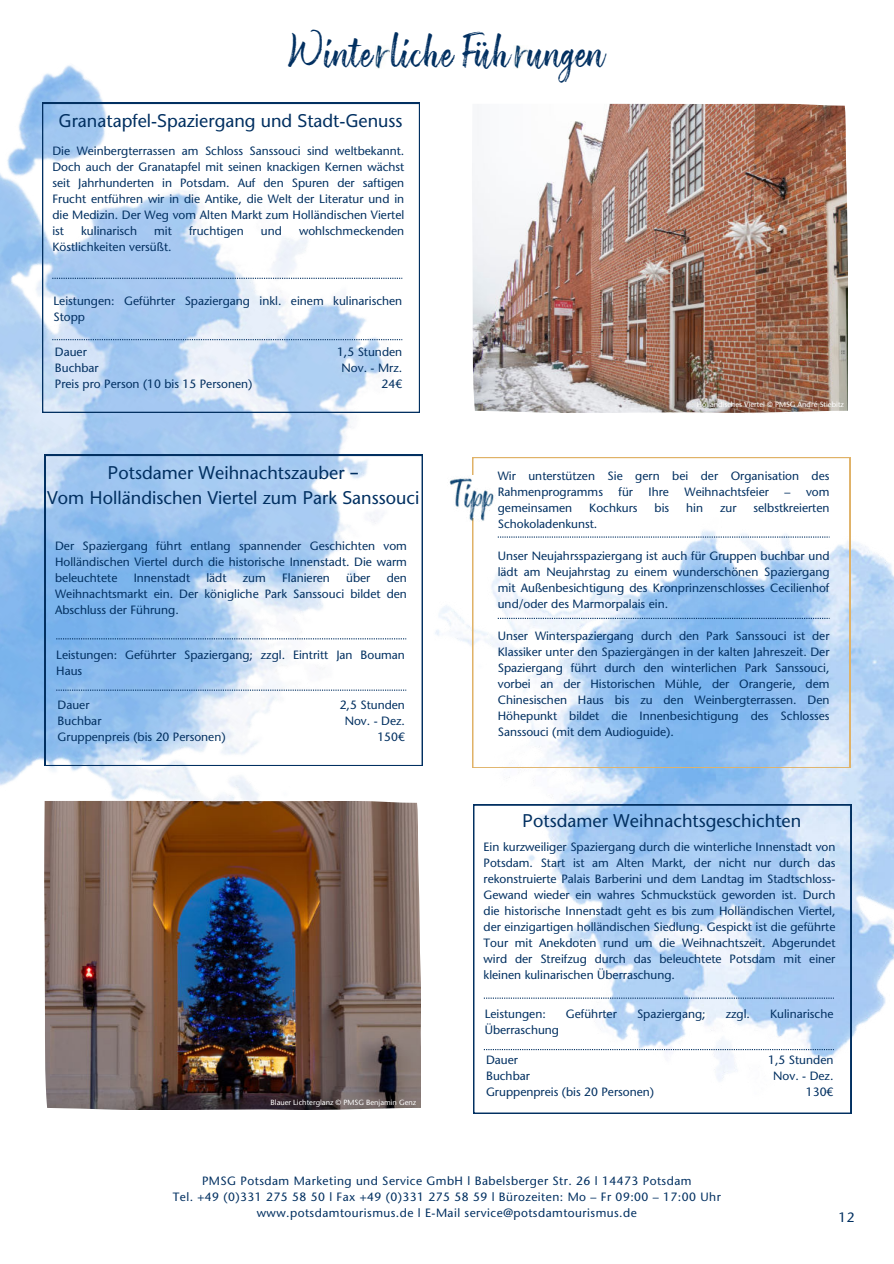
<style>
.page{position:relative;width:894px;height:1264px;background:#fff}
.page>*{position:absolute;margin:0;border:0;box-sizing:border-box;transform-origin:0 0}
.t1{font:40.5px "ATS Script";color:#023061}
.t2{font:18px/24.8px "Stone Sans Std Phonetic";color:#023061;text-align:center}
.t3{font:500 13.5px "Stone Sans Std";color:#023061}
.t4{font:500 12px/16px "Stone Sans Std";color:#023061;text-align:justify}
.t5{font:500 12px/16px "Stone Sans Std";letter-spacing:.04em;color:#023061;text-align:center}
.t6{font:500 7.5px "Stone Sans Std";color:#fff}
.s1{font-family:"Noto Sans"}
.s2{font-family:"Noto Sans Gurmukhi"}
</style>
<div class="page">
<img style="left:599px;top:517px;width:294px;height:582px">
<img style="left:0;top:45px;width:599px;height:925px">
<img style="left:472px;top:104px;width:375px;height:309px">
<img style="left:44px;top:801px;width:376px;height:308px">
<svg style="left:473px;top:804px;width:377px;height:309px"></svg>
<svg style="left:45px;top:455px;width:377px;height:310px"></svg>
<img style="left:513px;top:46px;width:15px;height:22px">
<img style="left:375px;top:46px;width:15px;height:22px">
<svg style="left:472px;top:457px;width:377px;height:310px"></svg>
<div style="left:446px;top:475px;width:72px;height:42px;background:#fff"></div>
<img style="left:448px;top:471px;width:49px;height:51px">
<svg style="left:42px;top:103px;width:378px;height:309px"></svg>
<svg style="left:497px;top:618px;width:332px;height:1px"></svg>
<svg style="left:497px;top:536px;width:332px;height:1px"></svg>
<svg style="left:52px;top:278px;width:350px;height:1px"></svg>
<svg style="left:52px;top:339px;width:350px;height:1px"></svg>
<svg style="left:56px;top:638px;width:350px;height:1px"></svg>
<svg style="left:56px;top:689px;width:350px;height:1px"></svg>
<svg style="left:483px;top:997px;width:350px;height:1px"></svg>
<svg style="left:483px;top:1048px;width:350px;height:2px"></svg>
<h1 class="t1" style="left:289px;top:30px;width:317px">Winte liche Füh ungen</h1>
<h2 class="t2" style="left:59px;top:109px;width:345px"><span class="s1">G</span>ranatapfel-<span class="s1">S</span>paziergang und <span class="s1">S</span>tadt-<span class="s1">G</span>enuss</h2>
<p class="t4" style="left:52px;top:143px;width:353px">Die Weinbergterrassen am Schloss Sanssouci sind weltbekannt.<br>Doch auch der Granatapfel mit seinen knackigen Kernen wächst seit Jahrhunderten in Potsdam. Auf den Spuren der saftigen Frucht entführen wir in die Antike, die Welt der Literatur und in die Medizin. Der Weg vom Alten Markt zum Holländischen Viertel ist</p>
<p class="t4" style="left:81px;top:223px;width:57px">kulinarisch</p>
<p class="t4" style="left:154px;top:223px;width:19px">mit</p>
<p class="t4" style="left:189px;top:223px;width:56px">fruchtigen</p>
<p class="t4" style="left:261px;top:223px;width:23px">und</p>
<p class="t4" style="left:299px;top:223px;width:107px">wohlschmeckenden</p>
<p class="t4" style="left:52px;top:239px;width:121px">Köstlichkeiten versüßt.</p>
<p class="t4" style="left:53px;top:293px;width:350px">Leistungen: Geführter Spaziergang inkl. einem kulinarischen<br>Stopp</p>
<p class="t4" style="left:55px;top:343px;width:199px;text-align:left">Dauer<br>Buchbar<br>Preis pro Person (10 bis 15 Personen)</p>
<p class="t4" style="left:337px;top:343px;width:67px;text-align:right">1,5 Stunden<br>Nov. - Mrz.<br>24€</p>
<h2 class="t2" style="left:47px;top:461px;width:373px"><span class="s1">P</span>otsdamer <span class="s1">W</span>eihnachtszauber <span class="s2">–<br></span><span class="s1">V</span>om <span class="s1">H</span>olländischen <span class="s1">V</span>iertel zum <span class="s1">P</span>ark <span class="s1">S</span>anssouci</h2>
<p class="t4" style="left:55px;top:537px;width:353px">Der Spaziergang führt entlang spannender Geschichten vom Holländischen Viertel durch die historische Innenstadt. Die warm beleuchtete</p>
<p class="t4" style="left:55px;top:569px;width:353px;text-indent:331px">den Weihnachtsmarkt ein. Der königliche Park Sanssouci bildet den Abschluss der Führung.</p>
<p class="t4" style="left:134px;top:569px;width:58px">Innenstadt</p>
<p class="t4" style="left:206px;top:569px;width:22px">lädt</p>
<p class="t4" style="left:243px;top:569px;width:24px">zum</p>
<p class="t4" style="left:282px;top:569px;width:49px">Flanieren</p>
<p class="t4" style="left:346px;top:569px;width:26px">über</p>
<p class="t4" style="left:56px;top:647px;width:350px">Leistungen: Geführter Spaziergang; zzgl. Eintritt Jan Bouman<br>Haus</p>
<p class="t4" style="left:58px;top:696px;width:169px;text-align:left">Dauer<br>Buchbar<br>Gruppenpreis (bis 20 Personen)</p>
<p class="t4" style="left:339px;top:696px;width:67px;text-align:right">2,5 Stunden<br>Nov. - Dez.<br>150€</p>
<p class="t6" style="left:270px;top:1097px;width:147px">Blauer Lichterglanz © PMSG Benjamin Genz</p>
<p class="t6" style="left:696px;top:400px;width:149px">Holländisches Viertel © PMSG André Stiebitz</p>
<p class="t4" style="left:497px;top:468px;width:333px">Wir unterstützen Sie gern bei der Organisation des<br>Rahmenprogramms</p>
<p class="t4" style="left:618px;top:484px;width:16px">für</p>
<p class="t4" style="left:648px;top:484px;width:22px">Ihre</p>
<p class="t4" style="left:684px;top:484px;width:86px">Weihnachtsfeier</p>
<p class="t4" style="left:784px;top:484px;width:46px">– vom</p>
<p class="t4" style="left:497px;top:500px;width:76px">gemeinsamen</p>
<p class="t4" style="left:589px;top:500px;width:50px">Kochkurs</p>
<p class="t4" style="left:654px;top:500px;width:16px">bis</p>
<p class="t4" style="left:686px;top:500px;width:18px">hin</p>
<p class="t4" style="left:720px;top:500px;width:18px">zur</p>
<p class="t4" style="left:753px;top:500px;width:77px">selbstkreierten</p>
<p class="t4" style="left:497px;top:516px;width:101px">Schokoladenkunst.</p>
<p class="t4" style="left:497px;top:548px;width:333px">Unser Neujahrsspaziergang ist auch für Gruppen buchbar und lädt am Neujahrstag zu einem wunderschönen Spaziergang mit Außenbesichtigung des Kronprinzenschlosses Cecilienhof und/oder des Marmorpalais ein.</p>
<p class="t4" style="left:497px;top:628px;width:333px">Unser Winterspaziergang durch den Park Sanssouci ist der Klassiker unter den Spaziergängen in der kalten Jahreszeit. Der Spaziergang führt durch den winterlichen Park Sanssouci, vorbei an der Historischen Mühle, der Orangerie, dem Chinesischen Haus bis zu den Weinbergterrassen. Den Höhepunkt bildet die Innenbesichtigung des Schlosses Sanssouci (mit dem Audioguide).</p>
<h2 class="t2" style="left:522px;top:808px;width:280px"><span class="s1">P</span>otsdamer <span class="s1">W</span>eihnachtsgeschichten</h2>
<p class="t4" style="left:483px;top:838px;width:353px">Ein kurzweiliger Spaziergang durch die winterliche Innenstadt von Potsdam. Start ist am Alten Markt, der nicht nur durch das rekonstruierte Palais Barberini und dem Landtag im Stadtschloss-Gewand wieder ein wahres Schmuckstück geworden ist. Durch die historische Innenstadt geht es bis zum Holländischen Viertel, der einzigartigen holländischen Siedlung. Gespickt ist die geführte Tour mit Anekdoten rund um die Weihnachtszeit. Abgerundet wird der Streifzug durch das beleuchtete Potsdam mit einer kleinen kulinarischen Überraschung.</p>
<p class="t4" style="left:484px;top:1005px;width:63px">Leistungen:</p>
<p class="t4" style="left:565px;top:1005px;width:52px">Geführter</p>
<p class="t4" style="left:636px;top:1005px;width:70px">Spaziergang;</p>
<p class="t4" style="left:725px;top:1005px;width:26px">zzgl.</p>
<p class="t4" style="left:769px;top:1005px;width:65px">Kulinarische</p>
<p class="t4" style="left:484px;top:1021px;width:76px">Überraschung</p>
<p class="t4" style="left:486px;top:1051px;width:169px;text-align:left">Dauer<br>Buchbar<br>Gruppenpreis (bis 20 Personen)</p>
<p class="t4" style="left:768px;top:1051px;width:67px;text-align:right">1,5 Stunden<br>Nov. - Dez.<br>130€</p>
<p class="t5" style="left:173px;top:1172px;width:549px">PMSG Potsdam Marketing und Service GmbH l Babelsberger Str. 26 l 14473 Potsdam<br>Tel. +49 (0)331 275 58 50 l Fax +49 (0)331 275 58 59 l Bürozeiten: Mo – Fr 09:00 – 17:00 Uhr www.potsdamtourismus.de l E-Mail service@potsdamtourismus.de</p>
<p class="t3" style="left:838px;top:1209px;width:18px">12</p>
</div>
